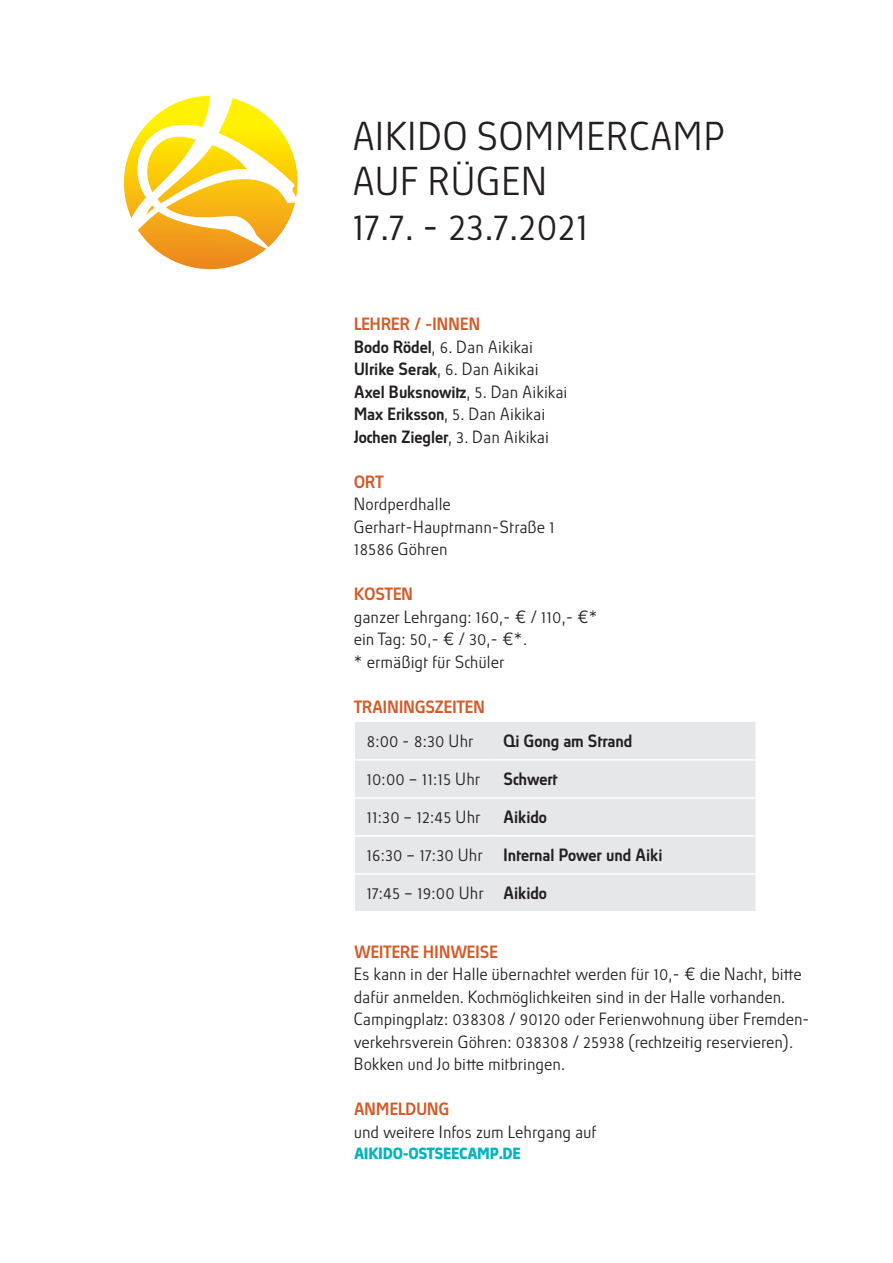
<style>
.page{position:relative;width:893px;height:1263px;background:#fff}
.page>*{position:absolute;margin:0;border:0;box-sizing:border-box;transform-origin:0 0}
.t1{font:300 37.5px/45px "Absolut Pro";color:#231f20}
.t2{font:300 16.5px/22.5px "Absolut Pro";color:#231f20}
.t3{font:500 16.5px "Absolut Pro";letter-spacing:-.005em;color:#231f20}
.t4{font:500 16.5px "Absolut Pro";letter-spacing:-.01em;color:#d45a29}
.t5{font:700 15px "Absolut Pro";letter-spacing:-.01em;color:#00b6bc}
.s1{font-weight:500;color:#d45a29}
.s2{font-weight:500}
.s3{font-weight:300}
</style>
<div class="page">
<div style="left:355px;top:722px;width:400px;height:189px;background:#e6e7e9"></div>
<hr style="left:355px;top:759px;width:137px;height:2px;background:#fff">
<hr style="left:492px;top:759px;width:263px;height:2px;background:#fff">
<hr style="left:355px;top:797px;width:137px;height:2px;background:#fff">
<hr style="left:492px;top:797px;width:263px;height:2px;background:#fff">
<hr style="left:355px;top:835px;width:137px;height:2px;background:#fff">
<hr style="left:492px;top:835px;width:263px;height:2px;background:#fff">
<hr style="left:355px;top:873px;width:137px;height:2px;background:#fff">
<hr style="left:492px;top:873px;width:263px;height:2px;background:#fff">
<svg style="left:123px;top:96px;width:175px;height:174px"></svg>
<h1 class="t1" style="left:355px;top:114px;width:375px">AIKIDO SOMMERCAMP<br>AUF RÜGEN<br>17.7. - 23.7.2021</h1>
<p class="t2" style="left:355px;top:313px;width:215px"><span class="s1">LEHRER / -INNEN<br></span><span class="s2">Bodo Rödel</span>, 6. Dan Aikikai<br><span class="s2">Ulrike Serak</span>, 6. Dan Aikikai<br><span class="s2">Axel Buksnowitz</span>, 5. Dan Aikikai<br><span class="s2">Max Eriksson</span>, 5. Dan Aikikai<br><span class="s2">Jochen Ziegler</span>, 3. Dan Aikikai</p>
<p class="t4" style="left:355px;top:471px;width:31px">ORT</p>
<p class="t2" style="left:355px;top:493px;width:203px">Nordperdhalle<br>Gerhart-Hauptmann-Straße 1<br>18586 Göhren</p>
<p class="t4" style="left:355px;top:583px;width:61px">KOSTEN</p>
<p class="t2" style="left:355px;top:605px;width:246px">ganzer Lehrgang: 160,- € / 110,- €* ein Tag: 50,- € / 30,- €*.<br>* ermäßigt für Schüler</p>
<p class="t4" style="left:355px;top:696px;width:132px">TRAININGSZEITEN</p>
<p class="t2" style="left:368px;top:730px;width:109px">8:00 - 8:30 Uhr</p>
<p class="t3" style="left:505px;top:730px;width:130px">Qi Gong am Strand</p>
<p class="t2" style="left:368px;top:768px;width:115px">10:00 – 11:15 Uhr</p>
<p class="t3" style="left:505px;top:768px;width:56px">Schwert</p>
<p class="t2" style="left:368px;top:806px;width:116px">11:30 – 12:45 Uhr</p>
<p class="t3" style="left:505px;top:806px;width:45px">Aikido</p>
<p class="t3" style="left:368px;top:844px;width:297px"><span class="s3">16:30 – 17:30 Uhr</span> Internal Power und Aiki</p>
<p class="t2" style="left:368px;top:882px;width:182px">17:45 – 19:00 Uhr <span class="s2">Aikido</span></p>
<p class="t4" style="left:355px;top:941px;width:145px">WEITERE HINWEISE</p>
<p class="t2" style="left:355px;top:963px;width:458px">Es kann in der Halle übernachtet werden für 10,- € die Nacht, bitte dafür anmelden. Kochmöglichkeiten sind in der Halle vorhanden.<br>Campingplatz: 038308 / 90120 oder Ferienwohnung über Fremden&shy;verkehrsverein Göhren: 038308 / 25938 (rechtzeitig reservieren).<br>Bokken und Jo bitte mitbringen.</p>
<p class="t4" style="left:355px;top:1098px;width:97px">ANMELDUNG</p>
<p class="t2" style="left:355px;top:1120px;width:244px">und weitere Infos zum Lehrgang auf</p>
<p class="t5" style="left:355px;top:1143px;width:168px">AIKIDO-OSTSEECAMP.DE</p>
</div>
